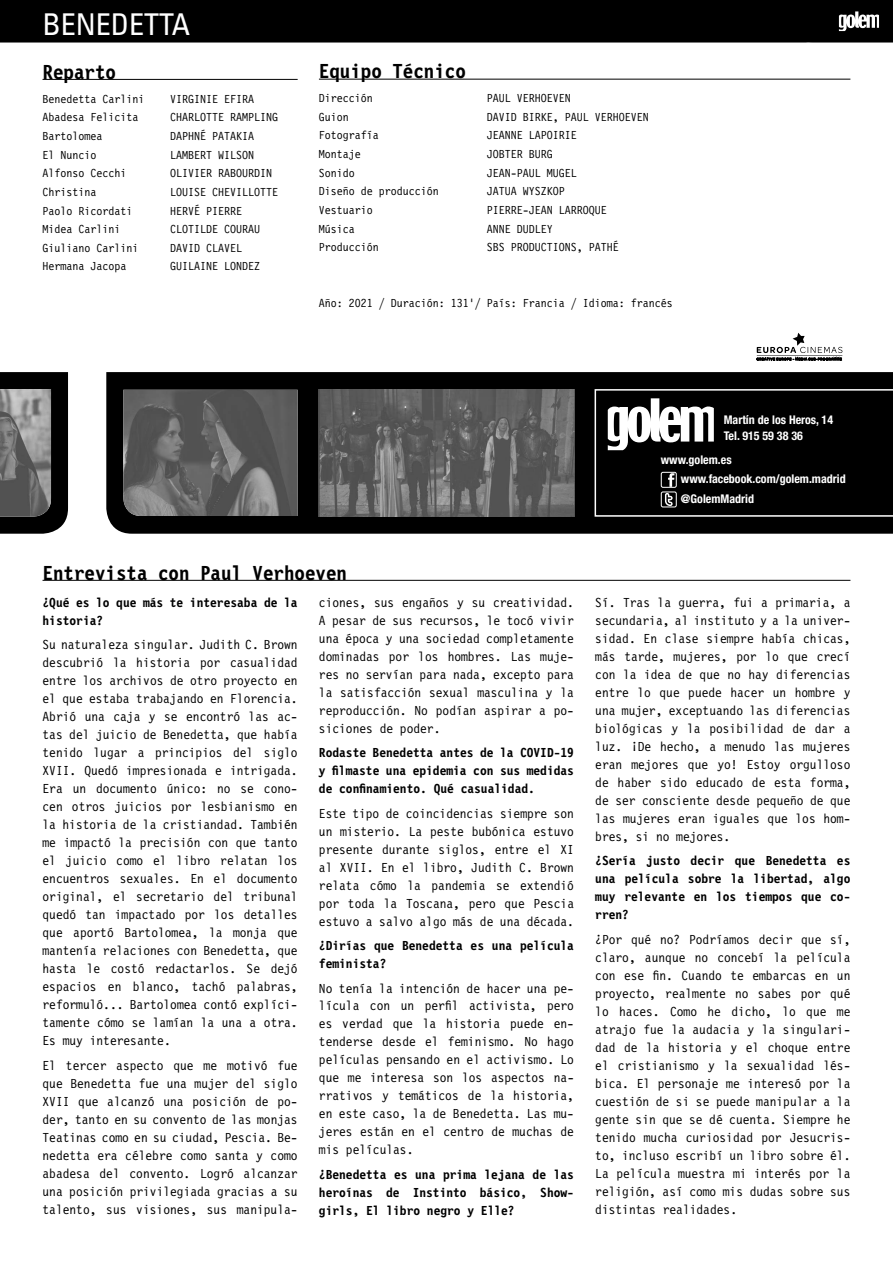
<style>
.page{position:relative;width:893px;height:1263px;background:#fff}
.page>*{position:absolute;margin:0;border:0;box-sizing:border-box;transform-origin:0 0}
.t1{font:condensed 30px "Univers";color:#fff}
.t2{font:700 21px "Letter Gothic 12 Pitch BT";color:#000}
.t3{font:13.5px/18px "Letter Gothic 12 Pitch BT";color:#000;text-align:justify}
.t4{font:700 13.5px/18px "Letter Gothic 12 Pitch BT";color:#000;text-align:justify}
.t5{font:12px "Letter Gothic 12 Pitch BT";color:#000}
.t6{font:700 condensed 12px/19.5px "Helvetica Neue";color:#fff}
</style>
<div class="page">
<svg style="left:106px;top:372px;width:787px;height:162px;background:#060606"></svg>
<hr style="left:319px;top:79px;width:531px;height:1px;background:#000">
<hr style="left:43px;top:580px;width:807px;height:1px;background:#000">
<img style="left:123px;top:390px;width:175px;height:126px">
<img style="left:319px;top:390px;width:255px;height:126px">
<svg style="left:0;top:372px;width:68px;height:162px;background:#090909"></svg>
<img style="left:0;top:389px;width:51px;height:128px">
<div style="left:0;top:0;width:893px;height:43px;background:#000"></div>
<svg style="left:595px;top:389px;width:298px;height:128px;background:#1c1c1c"></svg>
<svg style="left:757px;top:333px;width:85px;height:27px"></svg>
<hr style="left:43px;top:79px;width:255px;height:1px;background:#000">
<h1 class="t1" style="left:43px;top:6px;width:149px">BENEDETTA</h1>
<h2 class="t2" style="left:43px;top:60px;width:75px">Reparto</h2>
<p class="t5" style="left:43px;top:92px;width:103px">Benedetta Carlini</p>
<p class="t5" style="left:170px;top:92px;width:86px">VIRGINIE EFIRA</p>
<p class="t5" style="left:43px;top:111px;width:97px">Abadesa Felicita</p>
<p class="t5" style="left:170px;top:111px;width:110px">CHARLOTTE RAMPLING</p>
<p class="t5" style="left:43px;top:129px;width:61px">Bartolomea</p>
<p class="t5" style="left:170px;top:129px;width:86px">DAPHNÉ PATAKIA</p>
<p class="t5" style="left:43px;top:148px;width:55px">El Nuncio</p>
<p class="t5" style="left:170px;top:148px;width:86px">LAMBERT WILSON</p>
<p class="t5" style="left:43px;top:167px;width:85px">Alfonso Cecchi</p>
<p class="t5" style="left:170px;top:167px;width:104px">OLIVIER RABOURDIN</p>
<p class="t5" style="left:43px;top:185px;width:55px">Christina</p>
<p class="t5" style="left:170px;top:185px;width:110px">LOUISE CHEVILLOTTE</p>
<p class="t5" style="left:43px;top:204px;width:91px">Paolo Ricordati</p>
<p class="t5" style="left:170px;top:204px;width:74px">HERVÉ PIERRE</p>
<p class="t5" style="left:43px;top:222px;width:79px">Midea Carlini</p>
<p class="t5" style="left:170px;top:222px;width:92px">CLOTILDE COURAU</p>
<p class="t5" style="left:43px;top:241px;width:97px">Giuliano Carlini</p>
<p class="t5" style="left:170px;top:241px;width:74px">DAVID CLAVEL</p>
<p class="t5" style="left:43px;top:260px;width:85px">Hermana Jacopa</p>
<p class="t5" style="left:170px;top:260px;width:92px">GUILAINE LONDEZ</p>
<h2 class="t2" style="left:319px;top:60px;width:148px">Equipo Técnico</h2>
<p class="t5" style="left:319px;top:91px;width:55px">Dirección</p>
<p class="t5" style="left:487px;top:91px;width:85px">PAUL VERHOEVEN</p>
<p class="t5" style="left:319px;top:110px;width:31px">Guion</p>
<p class="t5" style="left:487px;top:110px;width:163px">DAVID BIRKE, PAUL VERHOEVEN</p>
<p class="t5" style="left:319px;top:129px;width:61px">Fotografía</p>
<p class="t5" style="left:487px;top:129px;width:91px">JEANNE LAPOIRIE</p>
<p class="t5" style="left:319px;top:147px;width:43px">Montaje</p>
<p class="t5" style="left:487px;top:147px;width:67px">JOBTER BURG</p>
<p class="t5" style="left:319px;top:166px;width:37px">Sonido</p>
<p class="t5" style="left:487px;top:166px;width:91px">JEAN-PAUL MUGEL</p>
<p class="t5" style="left:319px;top:185px;width:121px">Diseño de producción</p>
<p class="t5" style="left:487px;top:185px;width:79px">JATUA WYSZKOP</p>
<p class="t5" style="left:319px;top:203px;width:55px">Vestuario</p>
<p class="t5" style="left:487px;top:203px;width:121px">PIERRE-JEAN LARROQUE</p>
<p class="t5" style="left:319px;top:222px;width:37px">Música</p>
<p class="t5" style="left:487px;top:222px;width:67px">ANNE DUDLEY</p>
<p class="t5" style="left:319px;top:240px;width:61px">Producción</p>
<p class="t5" style="left:487px;top:240px;width:133px">SBS PRODUCTIONS, PATHÉ</p>
<p class="t5" style="left:319px;top:296px;width:355px">Año: 2021 / Duración: 131’/ País: Francia / Idioma: francés</p>
<p class="t6" style="left:724px;top:411px;width:111px;line-height:16.5px">Martín de los Heros, 14<br>Tel. 915 59 38 36</p>
<p class="t6" style="left:681px;top:450px;width:166px;text-indent:-20px">www.golem.es www.facebook.com/golem.madrid @GolemMadrid</p>
<h2 class="t2" style="left:43px;top:561px;width:306px">Entrevista con Paul Verhoeven</h2>
<p class="t4" style="left:43px;top:594px;width:257px">¿Qué es lo que más te interesaba de la historia?</p>
<p class="t3" style="left:43px;top:636px;width:257px">Su naturaleza singular. Judith C. Brown descubrió la historia por casualidad entre los archivos de otro proyecto en el que estaba trabajando en Florencia.<br>Abrió una caja y se encontró las ac&shy;tas del juicio de Benedetta, que había tenido lugar a principios del siglo XVII. Quedó impresionada e intrigada.<br>Era un documento único: no se cono&shy;cen otros juicios por lesbianismo en la historia de la cristiandad. También me impactó la precisión con que tanto el juicio como el libro relatan los encuentros sexuales. En el documento original, el secretario del tribunal quedó tan impactado por los detalles que aportó Bartolomea, la monja que mantenía relaciones con Benedetta, que hasta le costó redactarlos. Se dejó espacios en blanco, tachó palabras, reformuló... Bartolomea contó explíci&shy;tamente cómo se lamían la una a otra.<br>Es muy interesante.</p>
<p class="t3" style="left:43px;top:1056px;width:257px">El tercer aspecto que me motivó fue que Benedetta fue una mujer del siglo XVII que alcanzó una posición de po&shy;der, tanto en su convento de las monjas Teatinas como en su ciudad, Pescia. Be&shy;nedetta era célebre como santa y como abadesa del convento. Logró alcanzar una posición privilegiada gracias a su talento, sus visiones, sus manipula-</p>
<p class="t3" style="left:319px;top:594px;width:257px">ciones, sus engaños y su creatividad.<br>A pesar de sus recursos, le tocó vivir una época y una sociedad completamente dominadas por los hombres. Las muje&shy;res no servían para nada, excepto para la satisfacción sexual masculina y la reproducción. No podían aspirar a po&shy;siciones de poder.</p>
<p class="t4" style="left:319px;top:744px;width:257px">Rodaste Benedetta antes de la COVID-19 y filmaste una epidemia con sus medidas de confinamiento. Qué casualidad.</p>
<p class="t3" style="left:319px;top:805px;width:257px">Este tipo de coincidencias siempre son un misterio. La peste bubónica estuvo presente durante siglos, entre el XI al XVII. En el libro, Judith C. Brown relata cómo la pandemia se extendió por toda la Toscana, pero que Pescia estuvo a salvo algo más de una década.</p>
<p class="t4" style="left:319px;top:937px;width:257px">¿Dirías que Benedetta es una película feminista?</p>
<p class="t3" style="left:319px;top:979px;width:257px">No tenía la intención de hacer una pe&shy;lícula con un perfil activista, pero es verdad que la historia puede en&shy;tenderse desde el feminismo. No hago películas pensando en el activismo. Lo que me interesa son los aspectos na&shy;rrativos y temáticos de la historia, en este caso, la de Benedetta. Las mu&shy;jeres están en el centro de muchas de mis películas.</p>
<p class="t4" style="left:319px;top:1166px;width:257px">¿Benedetta es una prima lejana de las heroínas de Instinto básico, Show&shy;girls, El libro negro y Elle?</p>
<p class="t3" style="left:595px;top:594px;width:257px">Sí. Tras la guerra, fui a primaria, a secundaria, al instituto y a la univer&shy;sidad. En clase siempre había chicas, más tarde, mujeres, por lo que crecí con la idea de que no hay diferencias entre lo que puede hacer un hombre y una mujer, exceptuando las diferencias biológicas y la posibilidad de dar a luz. ¡De hecho, a menudo las mujeres eran mejores que yo! Estoy orgulloso de haber sido educado de esta forma, de ser consciente desde pequeño de que las mujeres eran iguales que los hom&shy;bres, si no mejores.</p>
<p class="t4" style="left:595px;top:852px;width:257px">¿Sería justo decir que Benedetta es una película sobre la libertad, algo muy relevante en los tiempos que co&shy;rren?</p>
<p class="t3" style="left:595px;top:930px;width:257px">¿Por qué no? Podríamos decir que sí, claro, aunque no concebí la película con ese fin. Cuando te embarcas en un proyecto, realmente no sabes por qué lo haces. Como he dicho, lo que me atrajo fue la audacia y la singulari&shy;dad de la historia y el choque entre el cristianismo y la sexualidad lés&shy;bica. El personaje me interesó por la cuestión de si se puede manipular a la gente sin que se dé cuenta. Siempre he tenido mucha curiosidad por Jesucris&shy;to, incluso escribí un libro sobre él.<br>La película muestra mi interés por la religión, así como mis dudas sobre sus distintas realidades.</p>
</div>
